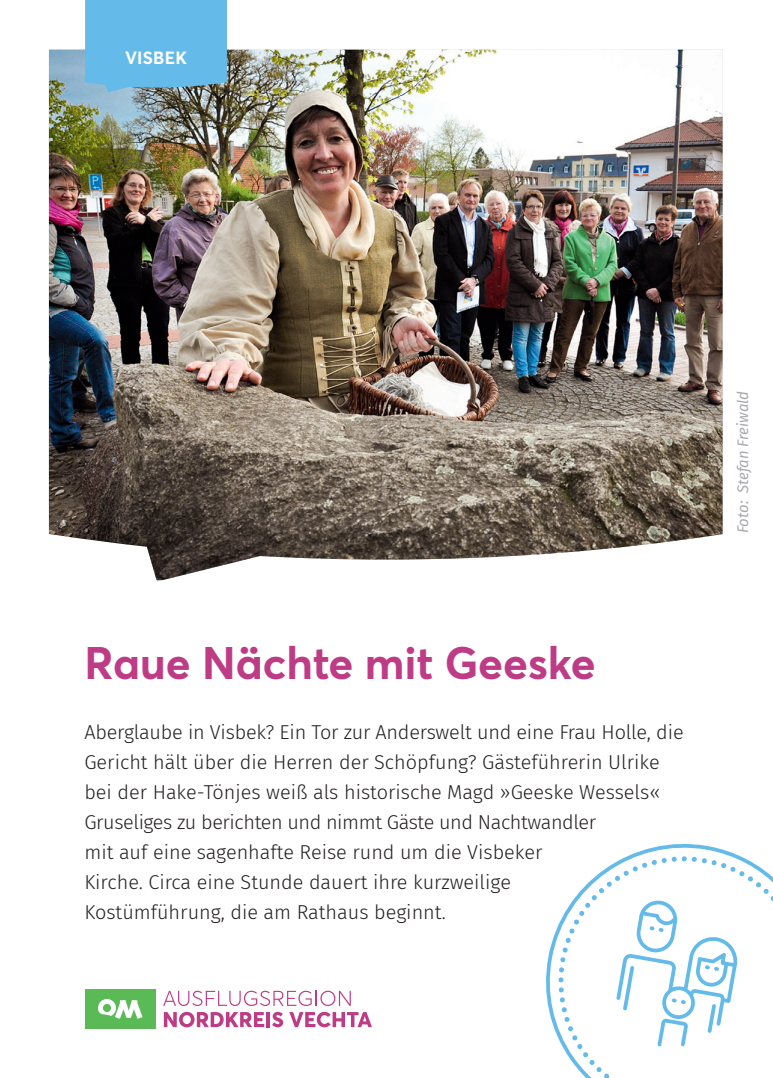
<style>
.page{position:relative;width:773px;height:1078px;background:#fff}
.page>*{position:absolute;margin:0;border:0;box-sizing:border-box;transform-origin:0 0}
.t1{font:700 45px "Averta";color:#be3c85}
.t2{font:300 20px/30px "Fira Sans";color:#231f20}
.t3{font:700 17.5px "Averta";letter-spacing:.01em;color:#fff}
.t4{font:italic 15px "Fira Sans";color:#a8a9ad}
</style>
<div class="page">
<img style="left:49px;top:50px;width:673px;height:530px">
<svg style="left:546px;top:844px;width:194px;height:193px"></svg>
<svg style="left:558px;top:856px;width:214px;height:221px"></svg>
<svg style="left:163px;top:990px;width:188px;height:15px"></svg>
<svg style="left:164px;top:1011px;width:100px;height:16px"></svg>
<hr style="left:266px;top:1011px;width:4px;height:15px;background:#be3c85">
<svg style="left:272px;top:1011px;width:11px;height:16px"></svg>
<svg style="left:289px;top:1011px;width:83px;height:16px"></svg>
<div style="left:85px;top:989px;width:70px;height:39px;background:#5abb56"></div>
<svg style="left:98px;top:999px;width:44px;height:19px"></svg>
<svg style="left:85px;top:0;width:142px;height:92px;background:#65b7e3"></svg>
<p class="t3" style="left:125px;top:45px;width:63px">VISBEK</p>
<h1 class="t1" style="left:84px;top:631px;width:512px">Raue Nächte mit Geeske</h1>
<p class="t2" style="left:84px;top:716px;width:600px">Aberglaube in Visbek? Ein Tor zur Anderswelt und eine Frau Holle, die Gericht hält über die Herren der Schöpfung? Gästeführerin Ulrike bei der Hake-Tönjes weiß als historische Magd »Geeske Wessels« Gruseliges zu berichten und nimmt Gäste und Nachtwandler<br>mit auf eine sagenhafte Reise rund um die Visbeker<br>Kirche. Circa eine Stunde dauert ihre kurzweilige<br>Kostümführung, die am Rathaus beginnt.</p>
<p class="t4" style="left:731px;top:533px;width:144px;rotate:-90deg">Foto: Stefan Freiwald</p>
</div>
